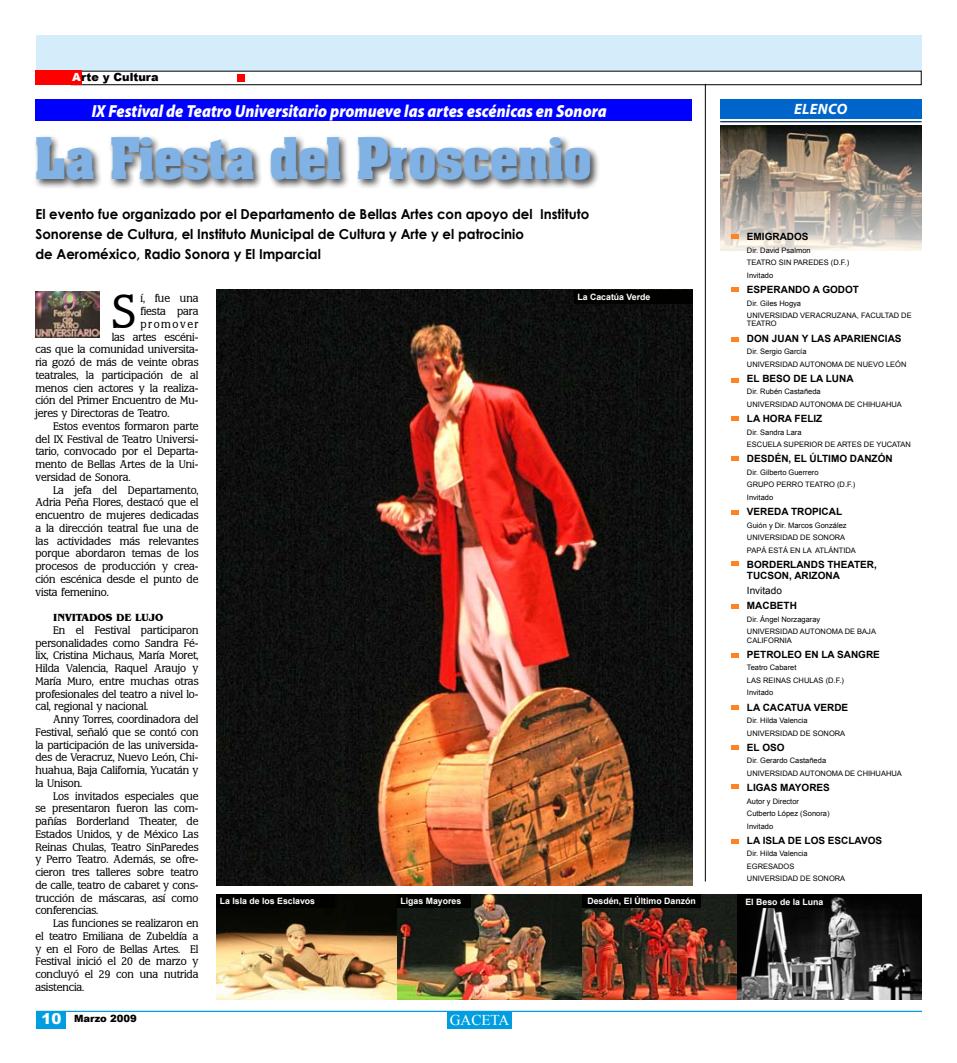
<style>
.page{position:relative;width:957px;height:1063px;background:#fff}
.page>*{position:absolute;margin:0;border:0;box-sizing:border-box;transform-origin:0 0}
.t1{font:48.75px "Aardvark";color:#80b2e5;scale:.92 1}
.t2{font:46.75px "Marlon Book DB Normal";color:#000}
.t3{font:italic 900 17.5px "Myriad Pro";color:#fff;scale:.9 1}
.t4{font:15px "Times New Roman";color:#fff}
.t5{font:italic 700 15px "Myriad Pro";letter-spacing:.02em;color:#fff}
.t6{font:900 15px "Arial";color:#fff}
.t7{font:700 13.75px/20px "Century Gothic";color:#000}
.t8{font:900 11.25px "Arial";color:#000}
.t9{font:10.62px/12.8px "Marlon Book DB Normal";color:#000;text-align:justify}
.t10{font:700 10.62px "Benguiat IT Cby BT";color:#000}
.t11{font:10.62px "Marlon Book DB Normal";letter-spacing:.145em;color:#000}
.t12{font:700 10px/11px "Arial";color:#000}
.t13{font:10px "Arial MT Black";color:#000}
.t14{font:10px "Arial";color:#000}
.t15{font:700 8.75px "Arial";color:#fff}
.t16{font:7.5px/12.5px "Arial";color:#000}
.s1{color:#fff}
</style>
<div class="page">
<img style="left:720px;top:125px;width:201px;height:126px">
<div style="left:36px;top:35px;width:885px;height:36px;background:#d5edfa"></div>
<hr style="left:36px;top:1011px;width:886px;height:1px;background:#009ee0">
<div style="left:447px;top:1011px;width:64px;height:17px;background:#009ee0"></div>
<div style="left:36px;top:1011px;width:29px;height:17px;background:#009ee0"></div>
<div style="left:71px;top:71px;width:850px;height:14px;border:1px solid #000"></div>
<div style="left:35px;top:71px;width:47px;height:14px;background:#f00"></div>
<div style="left:237px;top:74px;width:7px;height:7px;background:#f00"></div>
<svg style="left:72px;top:1010px;width:68px;height:1px"></svg>
<div style="left:720px;top:99px;width:201px;height:20px;background:#0065cb"></div>
<hr style="left:720px;top:121px;width:201px;height:1px;background:#002b67">
<svg style="left:731px;top:234px;width:7px;height:5px"></svg>
<svg style="left:731px;top:287px;width:7px;height:5px"></svg>
<svg style="left:731px;top:337px;width:7px;height:5px"></svg>
<svg style="left:731px;top:378px;width:7px;height:5px"></svg>
<svg style="left:731px;top:417px;width:7px;height:4px"></svg>
<svg style="left:731px;top:457px;width:7px;height:4px"></svg>
<svg style="left:731px;top:510px;width:7px;height:5px"></svg>
<svg style="left:731px;top:562px;width:7px;height:4px"></svg>
<svg style="left:731px;top:604px;width:7px;height:5px"></svg>
<svg style="left:731px;top:653px;width:7px;height:5px"></svg>
<svg style="left:731px;top:705px;width:7px;height:5px"></svg>
<svg style="left:731px;top:745px;width:7px;height:5px"></svg>
<svg style="left:731px;top:784px;width:7px;height:5px"></svg>
<svg style="left:731px;top:839px;width:7px;height:5px"></svg>
<div style="left:35px;top:99px;width:657px;height:22px;background:#00f"></div>
<div style="left:33px;top:134px;width:568px;height:57px;background:#000;opacity:.7"></div>
<img style="left:216px;top:290px;width:476px;height:596px">
<hr style="left:705px;top:84px;width:1px;height:798px;background:#000">
<img style="left:35px;top:291px;width:65px;height:47px">
<img style="left:216px;top:894px;width:181px;height:105px">
<img style="left:582px;top:894px;width:155px;height:105px">
<img style="left:397px;top:894px;width:185px;height:105px">
<img style="left:737px;top:894px;width:184px;height:105px">
<div style="left:216px;top:894px;width:119px;height:14px;background:#010200"></div>
<div style="left:397px;top:894px;width:74px;height:13px;background:#010200"></div>
<div style="left:582px;top:894px;width:119px;height:14px;background:#010200"></div>
<div style="left:739px;top:895px;width:90px;height:13px;background:#010200"></div>
<div style="left:574px;top:291px;width:118px;height:13px;background:#010200"></div>
<p class="t8" style="left:72px;top:69px;width:88px"><span class="s1">A</span>rte y Cultura</p>
<h3 class="t5" style="left:794px;top:99px;width:55px">ELENCO</h3>
<h3 class="t3" style="left:92px;top:101px;width:574px">IX Festival de Teatro Universitario promueve las artes escénicas en Sonora</h3>
<h1 class="t1" style="left:35px;top:123px;width:606px">La Fiesta del Proscenio</h1>
<p class="t7" style="left:35px;top:203px;width:555px">El evento fue organizado por el Departamento de Bellas Artes con apoyo del Instituto<br>Sonorense de Cultura, el Instituto Municipal de Cultura y Arte y el patrocinio<br>de Aeroméxico, Radio Sonora y El Imparcial</p>
<h2 class="t2" style="left:112px;top:284px;width:26px">S</h2>
<p class="t9" style="left:140px;top:292px;width:59px">í, fue una</p>
<p class="t12" style="left:747px;top:232px;width:63px">EMIGRADOS</p>
<p class="t16" style="left:747px;top:244px;width:104px">Dir. David Psalmon<br>TEATRO SIN PAREDES (D.F.)<br>Invitado</p>
<p class="t12" style="left:747px;top:284px;width:114px">ESPERANDO A GODOT</p>
<p class="t16" style="left:747px;top:297px;width:166px">Dir. Giles Hogya<br>UNIVERSIDAD VERACRUZANA, FACULTAD DE</p>
<p class="t16" style="left:747px;top:317px;width:31px">TEATRO</p>
<p class="t12" style="left:747px;top:333px;width:156px">DON JUAN Y LAS APARIENCIAS</p>
<p class="t16" style="left:747px;top:345px;width:161px">Dir. Sergio García<br>UNIVERSIDAD AUTONOMA DE NUEVO LEÓN</p>
<p class="t12" style="left:747px;top:373px;width:108px">EL BESO DE LA LUNA</p>
<p class="t16" style="left:747px;top:385px;width:156px">Dir. Rubén Castañeda<br>UNIVERSIDAD AUTONOMA DE CHIHUAHUA</p>
<p class="t12" style="left:747px;top:413px;width:77px">LA HORA FELIZ</p>
<p class="t16" style="left:747px;top:426px;width:166px">Dir. Sandra Lara<br>ESCUELA SUPERIOR DE ARTES DE YUCATAN</p>
<p class="t12" style="left:747px;top:454px;width:147px">DESDÉN, EL ÚLTIMO DANZÓN</p>
<p class="t16" style="left:747px;top:466px;width:110px">Dir. Gilberto Guerrero<br>GRUPO PERRO TEATRO (D.F.)<br>Invitado</p>
<p class="t12" style="left:747px;top:506px;width:97px">VEREDA TROPICAL</p>
<p class="t16" style="left:747px;top:519px;width:110px">Guión y Dir. Marcos González<br>UNIVERSIDAD DE SONORA<br>PAPÁ ESTÁ EN LA ATLÁNTIDA</p>
<p class="t12" style="left:747px;top:559px;width:131px">BORDERLANDS THEATER,<br>TUCSON, ARIZONA</p>
<p class="t14" style="left:747px;top:584px;width:37px">Invitado</p>
<p class="t12" style="left:747px;top:601px;width:51px">MACBETH</p>
<p class="t16" style="left:747px;top:613px;width:131px">Dir. Ángel Norzagaray<br>UNIVERSIDAD AUTONOMA DE BAJA</p>
<p class="t16" style="left:747px;top:634px;width:47px">CALIFORNIA</p>
<p class="t12" style="left:747px;top:649px;width:134px">PETROLEO EN LA SANGRE</p>
<p class="t16" style="left:747px;top:661px;width:99px">Teatro Cabaret<br>LAS REINAS CHULAS (D.F.)<br>Invitado</p>
<p class="t12" style="left:747px;top:702px;width:103px">LA CACATUA VERDE</p>
<p class="t16" style="left:747px;top:714px;width:100px">Dir. Hilda Valencia<br>UNIVERSIDAD DE SONORA</p>
<p class="t12" style="left:747px;top:742px;width:39px">EL OSO</p>
<p class="t16" style="left:747px;top:755px;width:156px">Dir. Gerardo Castañeda<br>UNIVERSIDAD AUTONOMA DE CHIHUAHUA</p>
<p class="t12" style="left:747px;top:782px;width:84px">LIGAS MAYORES</p>
<p class="t16" style="left:747px;top:795px;width:84px">Autor y Director<br>Cutberto López (Sonora)<br>Invitado</p>
<p class="t12" style="left:747px;top:835px;width:137px">LA ISLA DE LOS ESCLAVOS</p>
<p class="t16" style="left:747px;top:848px;width:100px">Dir. Hilda Valencia<br>EGRESADOS<br>UNIVERSIDAD DE SONORA</p>
<p class="t15" style="left:577px;top:292px;width:74px">La Cacatúa Verde</p>
<p class="t9" style="left:140px;top:305px;width:59px">fiesta para</p>
<p class="t11" style="left:140px;top:318px;width:59px">promover</p>
<p class="t9" style="left:112px;top:331px;width:88px">las artes escéni-</p>
<p class="t9" style="left:35px;top:343px;width:164px">cas que la comunidad universita-</p>
<p class="t9" style="left:35px;top:356px;width:164px">ria gozó de más de veinte obras</p>
<p class="t9" style="left:35px;top:369px;width:164px">teatrales, la participación de al</p>
<p class="t9" style="left:35px;top:382px;width:164px">menos cien actores y la realiza-</p>
<p class="t9" style="left:35px;top:394px;width:164px">ción del Primer Encuentro de Mu-</p>
<p class="t9" style="left:35px;top:407px;width:135px">jeres y Directoras de Teatro.</p>
<p class="t9" style="left:53px;top:420px;width:147px">Estos eventos formaron parte</p>
<p class="t9" style="left:35px;top:433px;width:164px">del IX Festival de Teatro Universi-</p>
<p class="t9" style="left:35px;top:445px;width:164px">tario, convocado por el Departa-</p>
<p class="t9" style="left:35px;top:458px;width:164px">mento de Bellas Artes de la Uni-</p>
<p class="t9" style="left:35px;top:471px;width:96px">versidad de Sonora.</p>
<p class="t9" style="left:53px;top:484px;width:147px">La jefa del Departamento,</p>
<p class="t9" style="left:35px;top:496px;width:164px">Adria Peña Flores, destacó que el</p>
<p class="t9" style="left:35px;top:509px;width:164px">encuentro de mujeres dedicadas</p>
<p class="t9" style="left:35px;top:522px;width:164px">a la dirección teatral fue una de</p>
<p class="t9" style="left:35px;top:535px;width:164px">las actividades más relevantes</p>
<p class="t9" style="left:35px;top:547px;width:164px">porque abordaron temas de los</p>
<p class="t9" style="left:35px;top:560px;width:164px">procesos de producción y crea-</p>
<p class="t9" style="left:35px;top:573px;width:164px">ción escénica desde el punto de</p>
<p class="t9" style="left:35px;top:586px;width:75px">vista femenino.</p>
<p class="t10" style="left:53px;top:611px;width:112px">INVITADOS DE LUJO</p>
<p class="t9" style="left:35px;top:624px;width:164px;text-indent:18px">En el Festival participaron personalidades como Sandra Fé&shy;lix, Cristina Michaus, María Moret, Hilda Valencia, Raquel Araujo y María Muro, entre muchas otras profesionales del teatro a nivel lo&shy;cal, regional y nacional.</p>
<p class="t9" style="left:35px;top:713px;width:164px;text-indent:18px">Anny Torres, coordinadora del Festival, señaló que se contó con la participación de las universida&shy;des de Veracruz, Nuevo León, Chi&shy;huahua, Baja California, Yucatán y la Unison.</p>
<p class="t9" style="left:35px;top:790px;width:164px;text-indent:18px">Los invitados especiales que se presentaron fueron las com&shy;pañías Borderland Theater, de Estados Unidos, y de México Las Reinas Chulas, Teatro SinParedes y Perro Teatro. Además, se ofre&shy;cieron tres talleres sobre teatro de calle, teatro de cabaret y cons&shy;trucción de máscaras, así como conferencias.</p>
<p class="t9" style="left:35px;top:917px;width:164px;text-indent:18px">Las funciones se realizaron en el teatro Emiliana de Zubeldía a y en el Foro de Bellas Artes. El Festival inició el 20 de marzo y concluyó el 29 con una nutrida asistencia.</p>
<p class="t15" style="left:220px;top:895px;width:97px">La Isla de los Esclavos</p>
<p class="t15" style="left:400px;top:895px;width:62px">Ligas Mayores</p>
<p class="t15" style="left:587px;top:895px;width:110px">Desdén, El Último Danzón</p>
<p class="t15" style="left:745px;top:896px;width:79px">El Beso de la Luna</p>
<h3 class="t6" style="left:41px;top:1008px;width:22px">10</h3>
<h3 class="t4" style="left:450px;top:1010px;width:61px">GACETA</h3>
<p class="t13" style="left:74px;top:1012px;width:64px">Marzo 2009</p>
</div>
